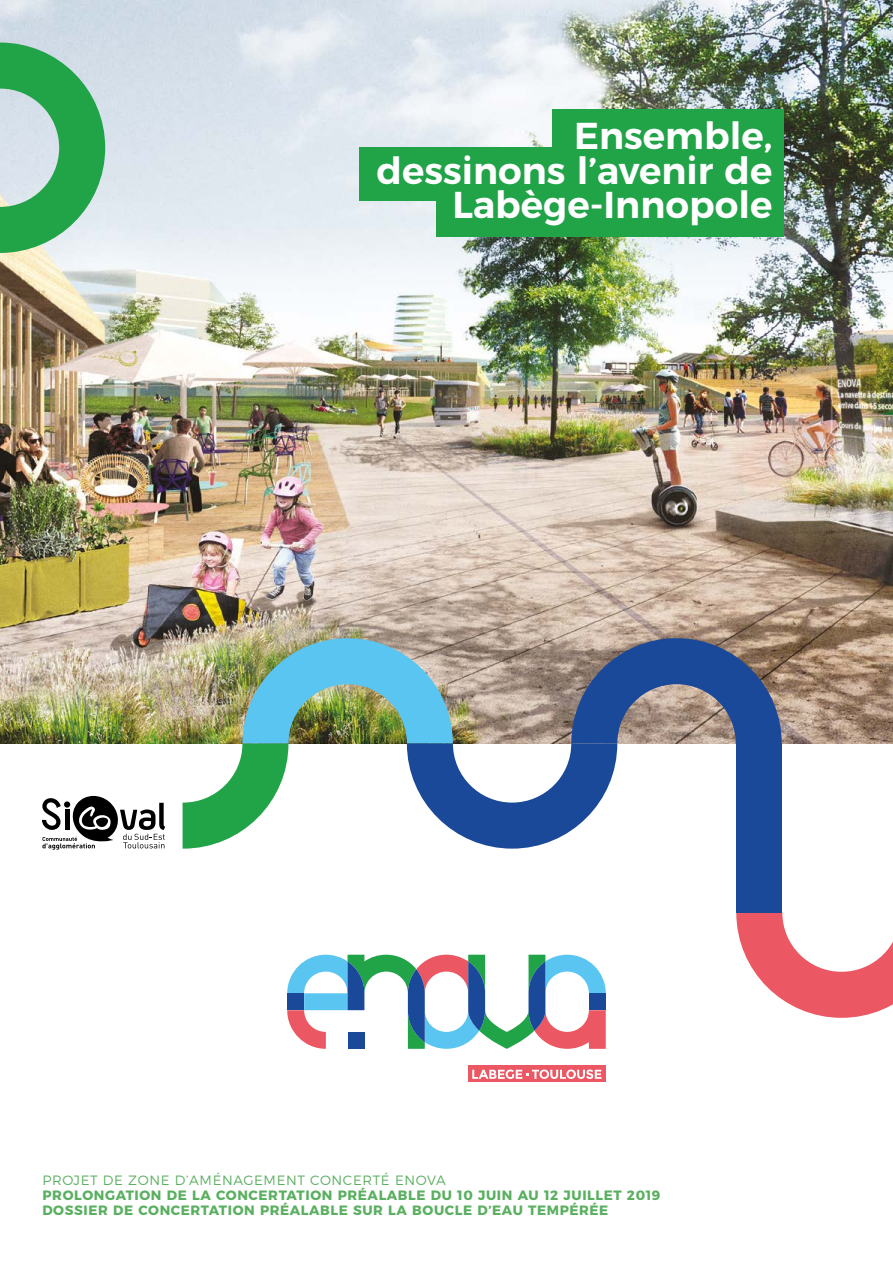
<style>
.page{position:relative;width:893px;height:1263px;background:#fff}
.page>*{position:absolute;margin:0;border:0;box-sizing:border-box;transform-origin:0 0}
.t1{font:600 37.35px/35px "Montserrat";color:#fff;text-align:right}
.t2{font:700 13.5px/15px "Montserrat";letter-spacing:.045em;color:#5aaf60}
.t3{font:300 13.5px "Montserrat";letter-spacing:.045em;color:#5aaf60}
</style>
<div class="page">
<img style="left:0;top:0;width:893px;height:743px">
<svg style="left:0;top:43px;width:105px;height:210px;background:#75c092"></svg>
<div style="left:468px;top:1066px;width:138px;height:16px;background:#eb5762"></div>
<svg style="left:472px;top:1069px;width:129px;height:10px"></svg>
<svg style="left:287px;top:955px;width:319px;height:94px"></svg>
<svg style="left:736px;top:912px;width:157px;height:106px"></svg>
<img style="left:183px;top:638px;width:599px;height:211px">
<div style="left:736px;top:743px;width:46px;height:169px;background:#1b499a"></div>
<div style="left:360px;top:147px;width:424px;height:53px;background:#21a348"></div>
<div style="left:436px;top:184px;width:348px;height:53px;background:#21a348"></div>
<div style="left:553px;top:109px;width:231px;height:54px;background:#21a348"></div>
<svg style="left:42px;top:796px;width:123px;height:54px"></svg>
<h1 class="t1" style="left:376px;top:115px;width:397px">Ensemble, dessinons l’avenir de<br>Labège-Innopole</h1>
<p class="t3" style="left:43px;top:1170px;width:405px">PROJET DE ZONE D’AMÉNAGEMENT CONCERTÉ ENOVA</p>
<p class="t2" style="left:43px;top:1187px;width:619px">PROLONGATION DE LA CONCERTATION PRÉALABLE DU 10 JUIN AU 12 JUILLET 2019<br>DOSSIER DE CONCERTATION PRÉALABLE SUR LA BOUCLE D’EAU TEMPÉRÉE</p>
</div>
